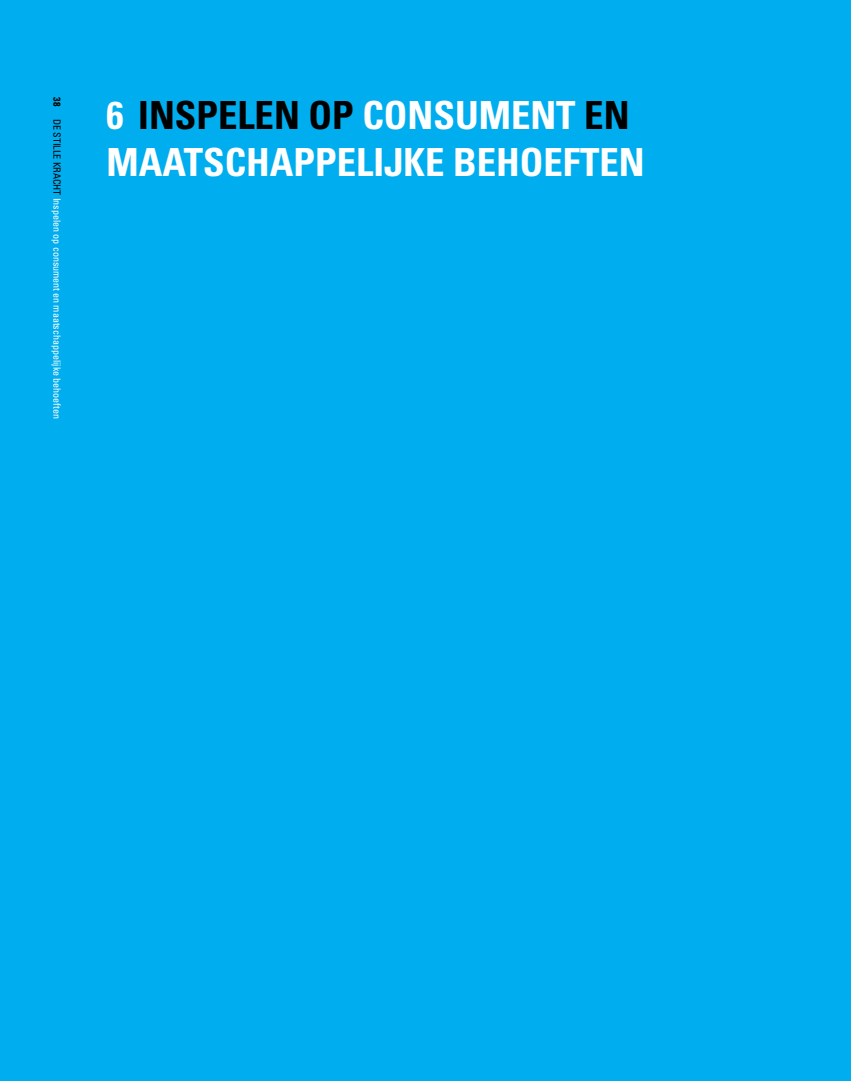
<style>
.page{position:relative;width:851px;height:1081px;background:#fff}
.page>*{position:absolute;margin:0;border:0;box-sizing:border-box;transform-origin:0 0}
.t1{font:700 condensed 38.75px/46.9px "Univers";color:#fff}
.t2{font:700 condensed 38.75px "Univers";color:#000}
.t3{font:condensed 10px "Univers";color:#fff}
.s1{font-weight:700;color:#000}
.s2{color:#000}
.s3{color:#fff}
</style>
<div class="page">
<div style="left:0;top:0;width:850px;height:1081px;background:#00aeef"></div>
<p class="t3" style="left:63px;top:97px;width:323px;rotate:90deg"><span class="s1">38</span> <span class="s2">DE STILLE KRACHT</span> I nspelen op consument en maatschappelijke behoeften</p>
<h1 class="t2" style="left:106px;top:92px;width:65px"><span class="s3">6</span> INSPELEN</h1>
<h1 class="t1" style="left:106px;top:92px;width:540px;text-indent:202px"><span class="s2">OP</span> CONSUMENT <span class="s2">EN<br></span>MAATSCHAPPELIJKE BEHOEFTEN</h1>
</div>
